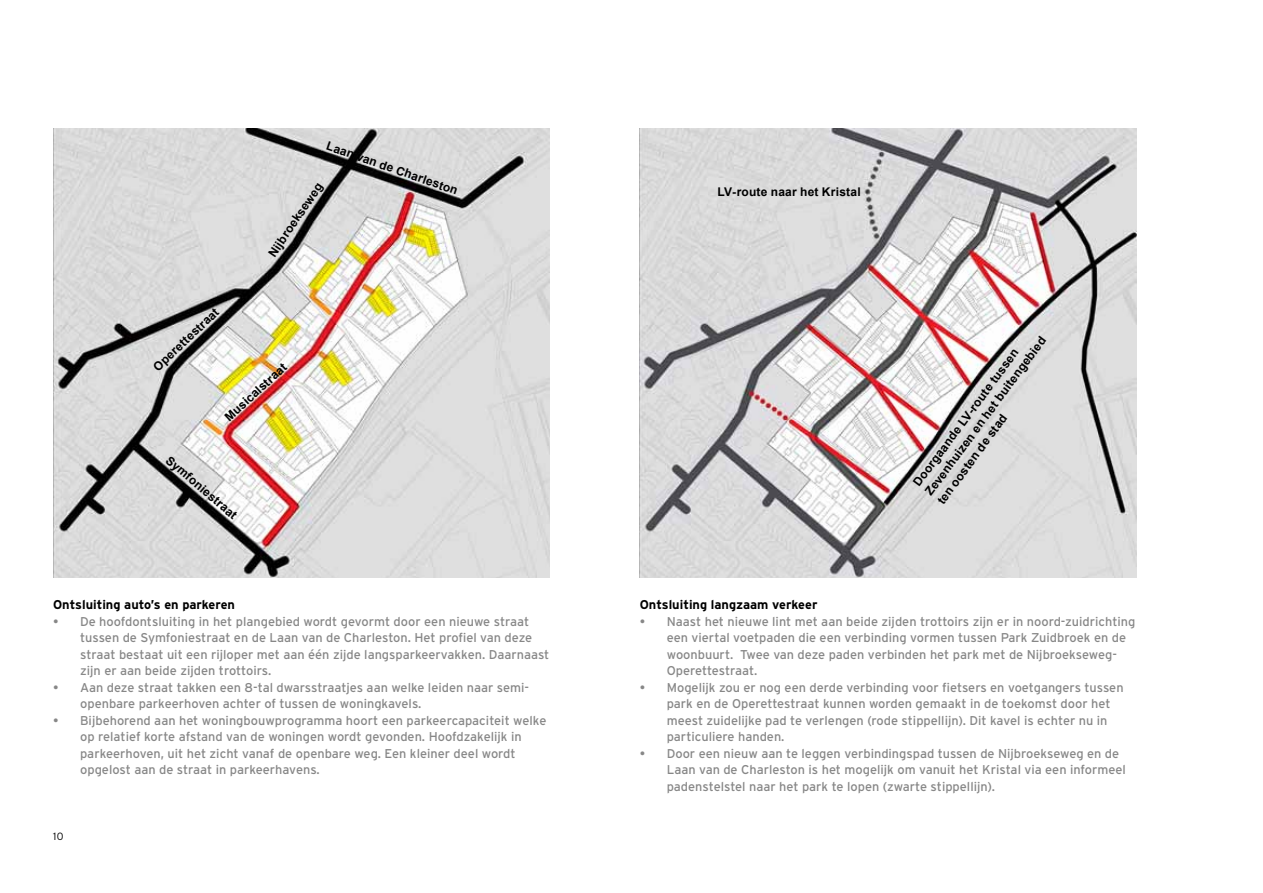
<style>
.page{position:relative;width:1263px;height:893px;background:#fff}
.page>*{position:absolute;margin:0;border:0;box-sizing:border-box;transform-origin:0 0}
.t1{font:12.75px/16.5px "Interstate";color:#878787}
.t2{font:700 12.75px "Interstate";color:#000}
.t3{font:700 12px/14.9px "Arial";letter-spacing:.02em;color:#000}
.t4{font:300 10.5px "Interstate";color:#000}
</style>
<div class="page">
<img style="left:53px;top:128px;width:497px;height:450px">
<img style="left:640px;top:128px;width:496px;height:450px">
<p class="t3" style="left:329px;top:139px;width:140px;rotate:19deg">Laan van de Charleston</p>
<p class="t3" style="left:265px;top:252px;width:88px;rotate:-56deg">Nijbroekseweg</p>
<p class="t3" style="left:718px;top:185px;width:145px">LV-route naar het Kristal</p>
<p class="t3" style="left:150px;top:363px;width:87px;rotate:-43deg">Operettestraat</p>
<p class="t3" style="left:222px;top:413px;width:81px;rotate:-42deg">Musicalstraat</p>
<p class="t3" style="left:172px;top:453px;width:91px;rotate:40deg">Symfoniestraat</p>
<p class="t3" style="left:910px;top:481px;width:196px;rotate:-54deg">Doorgaande LV-route tussen<br>Zevenhuizen en het buitengebied ten oosten de stad</p>
<p class="t2" style="left:53px;top:597px;width:183px">Ontsluiting auto’s en parkeren</p>
<p class="t1" style="left:80px;top:613px;width:471px;text-indent:-27px">• De hoofdontsluiting in het plangebied wordt gevormt door een nieuwe straat tussen de Symfoniestraat en de Laan van de Charleston. Het profiel van deze straat bestaat uit een rijloper met aan één zijde langsparkeervakken. Daarnaast zijn er aan beide zijden trottoirs.</p>
<p class="t1" style="left:80px;top:679px;width:450px;text-indent:-27px">• Aan deze straat takken een 8-tal dwarsstraatjes aan welke leiden naar semi&shy;openbare parkeerhoven achter of tussen de woningkavels.</p>
<p class="t1" style="left:80px;top:712px;width:468px;text-indent:-27px">• Bijbehorend aan het woningbouwprogramma hoort een parkeercapaciteit welke op relatief korte afstand van de woningen wordt gevonden. Hoofdzakelijk in parkeerhoven, uit het zicht vanaf de openbare weg. Een kleiner deel wordt opgelost aan de straat in parkeerhavens.</p>
<p class="t4" style="left:53px;top:830px;width:12px">10</p>
<p class="t2" style="left:640px;top:597px;width:179px">Ontsluiting langzaam verkeer</p>
<p class="t1" style="left:667px;top:613px;width:470px;text-indent:-27px">• Naast het nieuwe lint met aan beide zijden trottoirs zijn er in noord-zuidrichting een viertal voetpaden die een verbinding vormen tussen Park Zuidbroek en de woonbuurt. Twee van deze paden verbinden het park met de Nijbroekseweg-Operettestraat.</p>
<p class="t1" style="left:667px;top:679px;width:458px;text-indent:-27px">• Mogelijk zou er nog een derde verbinding voor fietsers en voetgangers tussen park en de Operettestraat kunnen worden gemaakt in de toekomst door het meest zuidelijke pad te verlengen (rode stippellijn). Dit kavel is echter nu in particuliere handen.</p>
<p class="t1" style="left:667px;top:745px;width:461px;text-indent:-27px">• Door een nieuw aan te leggen verbindingspad tussen de Nijbroekseweg en de<br>Laan van de Charleston is het mogelijk om vanuit het Kristal via een informeel padenstelstel naar het park te lopen (zwarte stippellijn).</p>
</div>
